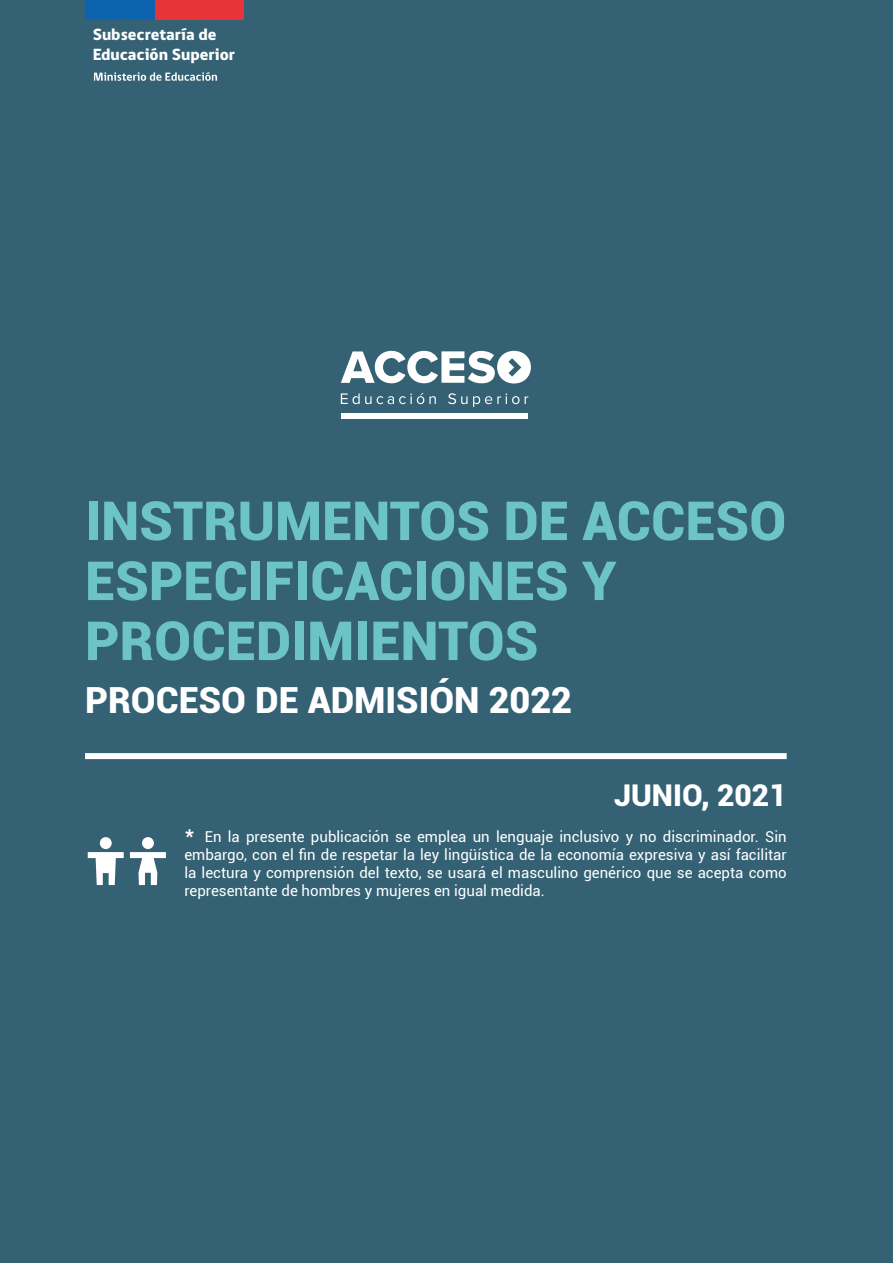
<style>
.page{position:relative;width:893px;height:1263px;background:#346173}
.page>*{position:absolute;margin:0;border:0;box-sizing:border-box;transform-origin:0 0}
.t1{font:900 54px/60px "Roboto";color:#6dc4c6}
.t2{font:900 36px "Roboto";color:#fff}
.t3{font:900 30px "Roboto";color:#fff}
.t4{font:800 16.65px/20px "gob CL";color:#fff}
.t5{font:15px/18px "Roboto";color:#fff;text-align:justify}
.s1{font-size:24px}
</style>
<div class="page">
<div style="left:85px;top:753px;width:702px;height:6px;background:#fff"></div>
<svg style="left:94px;top:72px;width:123px;height:9px"></svg>
<div style="left:85px;top:0;width:70px;height:19px;background:#0c64af"></div>
<div style="left:155px;top:0;width:88px;height:19px;background:#e73439"></div>
<svg style="left:88px;top:852px;width:36px;height:33px"></svg>
<div style="left:100px;top:837px;width:12px;height:12px;background:#fff;border-radius:6px"></div>
<svg style="left:130px;top:852px;width:36px;height:33px"></svg>
<div style="left:142px;top:837px;width:12px;height:12px;background:#fff;border-radius:6px"></div>
<svg style="left:341px;top:393px;width:95px;height:11px"></svg>
<svg style="left:448px;top:393px;width:19px;height:11px"></svg>
<svg style="left:473px;top:393px;width:55px;height:14px"></svg>
<div style="left:341px;top:413px;width:80px;height:5px;background:#fff"></div>
<div style="left:421px;top:413px;width:107px;height:5px;background:#fff"></div>
<svg style="left:341px;top:351px;width:190px;height:32px"></svg>
<p class="t4" style="left:93px;top:25px;width:144px">Subsecretaría de<br>Educación Superior</p>
<h1 class="t1" style="left:85px;top:489px;width:703px">INSTRUMENTOS DE ACCESO<br>ESPECIFICACIONES Y<br>PROCEDIMIENTOS</h1>
<h2 class="t2" style="left:85px;top:674px;width:488px">PROCESO DE ADMISIÓN 2022</h2>
<h3 class="t3" style="left:614px;top:774px;width:174px">JUNIO, 2021</h3>
<p class="t5" style="left:184px;top:827px;width:604px"><span class="s1">*</span> En la presente publicación se emplea un lenguaje inclusivo y no discriminador. Sin embargo, con el fin de respetar la ley lingüística de la economía expresiva y así facilitar la lectura y comprensión del texto, se usará el masculino genérico que se acepta como representante de hombres y mujeres en igual medida.</p>
</div>
